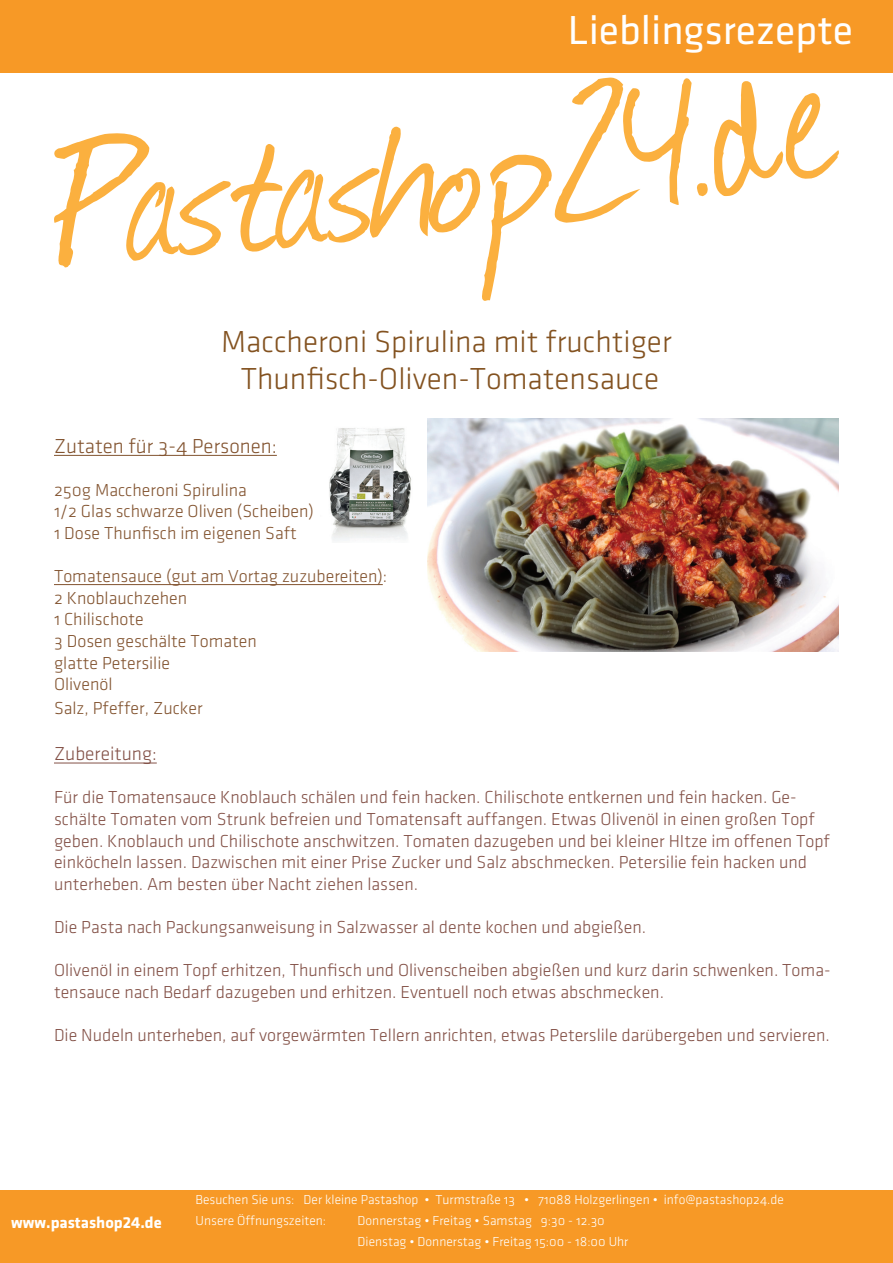
<style>
.page{position:relative;width:893px;height:1263px;background:#fff}
.page>*{position:absolute;margin:0;border:0;box-sizing:border-box;transform-origin:0 0}
.t1{font:42px "Klavika Regular OSF";color:#fff}
.t2{font:31.5px/37.8px "Klavika Light OSF";color:#835220;text-align:center}
.t3{font:21px "Klavika Light OSF";color:#82532f}
.t4{font:19.5px "Klavika Light OSF";color:#835147}
.t5{font:18px/21.6px "Klavika Light OSF";color:#835147}
.t6{font:18px "Klavika Light OSF";color:#82532f}
.t7{font:700 16.5px "Klavika";color:#fff}
.t8{font:13.5px "Klavika Light OSF";color:#fff}
</style>
<div class="page">
<svg style="left:54px;top:78px;width:654px;height:223px"></svg>
<svg style="left:714px;top:81px;width:125px;height:115px"></svg>
<div style="left:0;top:0;width:893px;height:72px;background:#f79926"></div>
<div style="left:0;top:1190px;width:893px;height:73px;background:#f79926"></div>
<hr style="left:54px;top:455px;width:223px;height:1px;background:#82532f">
<hr style="left:54px;top:584px;width:329px;height:1px;background:#82532f">
<hr style="left:54px;top:763px;width:103px;height:1px;background:#835147">
<img style="left:427px;top:419px;width:412px;height:232px">
<img style="left:329px;top:428px;width:83px;height:113px">
<p class="t1" style="left:568px;top:9px;width:287px">Lieblingsrezepte</p>
<p class="t2" style="left:221px;top:323px;width:452px">Maccheroni Spirulina mit fruchtiger<br>Thunfisch-Oliven-Tomatensauce</p>
<p class="t3" style="left:54px;top:435px;width:224px">Zutaten für 3-4 Personen:</p>
<p class="t6" style="left:54px;top:480px;width:194px">250g Maccheroni Spirulina</p>
<p class="t6" style="left:54px;top:502px;width:262px">1/2 Glas schwarze Oliven (Scheiben)</p>
<p class="t6" style="left:54px;top:524px;width:244px">1 Dose Thunfisch im eigenen Saft</p>
<p class="t6" style="left:54px;top:567px;width:335px">Tomatensauce (gut am Vortag zuzubereiten):</p>
<p class="t6" style="left:54px;top:588px;width:135px">2 Knoblauchzehen</p>
<p class="t6" style="left:54px;top:610px;width:91px">1 Chilischote</p>
<p class="t6" style="left:54px;top:632px;width:204px">3 Dosen geschälte Tomaten</p>
<p class="t6" style="left:54px;top:653px;width:118px">glatte Petersilie</p>
<p class="t6" style="left:54px;top:675px;width:60px">Olivenöl</p>
<p class="t6" style="left:54px;top:698px;width:150px">Salz, Pfeffer, Zucker</p>
<p class="t4" style="left:54px;top:744px;width:104px">Zubereitung:</p>
<p class="t5" style="left:54px;top:787px;width:777px">Für die Tomatensauce Knoblauch schälen und fein hacken. Chilischote entkernen und fein hacken. Ge&shy;schälte Tomaten vom Strunk befreien und Tomatensaft auffangen. Etwas Olivenöl in einen großen Topf geben. Knoblauch und Chilischote anschwitzen. Tomaten dazugeben und bei kleiner HItze im offenen Topf einköcheln lassen. Dazwischen mit einer Prise Zucker und Salz abschmecken. Petersilie fein hacken und unterheben. Am besten über Nacht ziehen lassen.</p>
<p class="t5" style="left:54px;top:916px;width:594px">Die Pasta nach Packungsanweisung in Salzwasser al dente kochen und abgießen.</p>
<p class="t5" style="left:54px;top:960px;width:778px">Olivenöl in einem Topf erhitzen, Thunfisch und Olivenscheiben abgießen und kurz darin schwenken. Toma&shy;tensauce nach Bedarf dazugeben und erhitzen. Eventuell noch etwas abschmecken.</p>
<p class="t5" style="left:54px;top:1024px;width:777px">Die Nudeln unterheben, auf vorgewärmten Tellern anrichten, etwas Peterslile darübergeben und servieren.</p>
<p class="t7" style="left:11px;top:1214px;width:152px">www.pastashop24.de</p>
<p class="t8" style="left:196px;top:1193px;width:590px">Besuchen Sie uns: Der kleine Pastashop • Turmstraße 13 • 71088 Holzgerlingen • info@pastashop24.de</p>
<p class="t8" style="left:196px;top:1214px;width:132px">Unsere Öffnungszeiten:</p>
<p class="t8" style="left:358px;top:1214px;width:249px">Donnerstag • Freitag • Samstag 9:30 - 12.30</p>
<p class="t8" style="left:358px;top:1235px;width:272px">Dienstag • Donnerstag • Freitag 15:00 - 18:00 Uhr</p>
</div>
